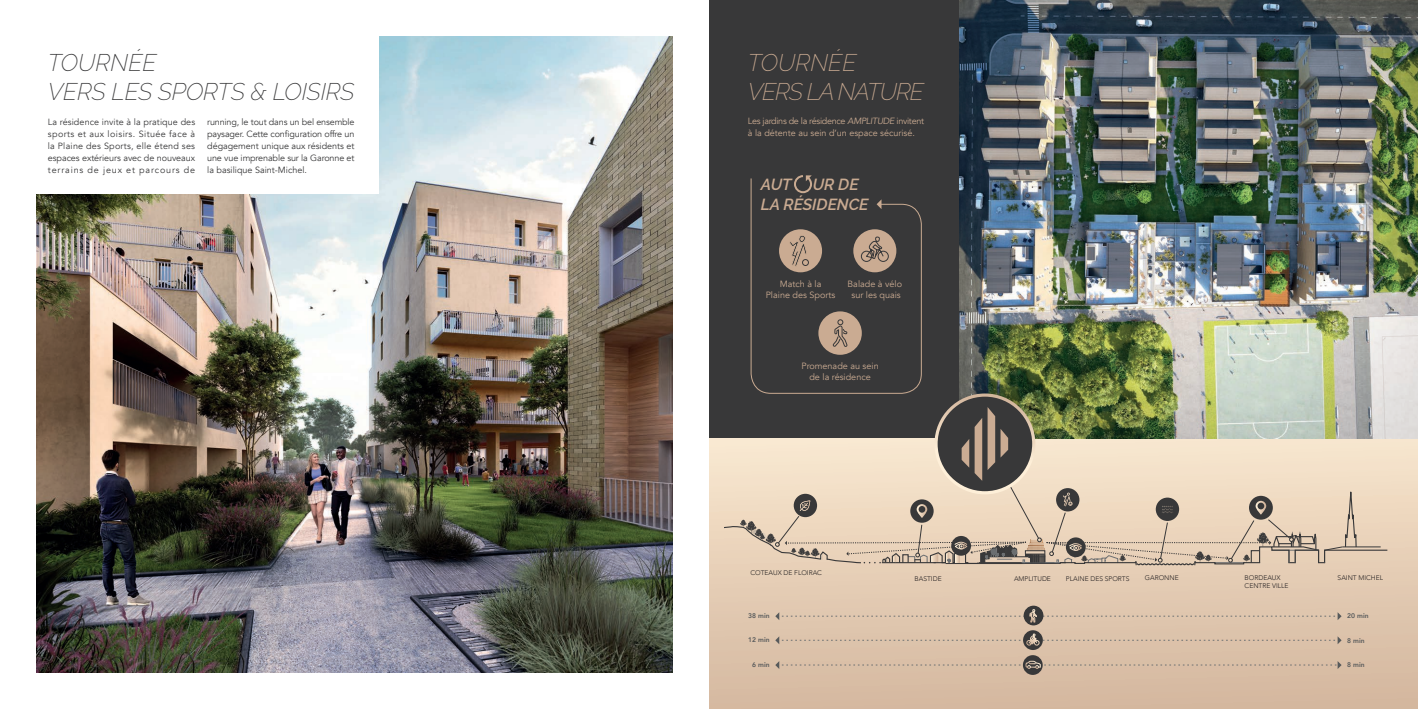
<style>
.page{position:relative;width:1418px;height:709px;background:#fff}
.page>*{position:absolute;margin:0;border:0;box-sizing:border-box;transform-origin:0 0}
.t1{font:italic 200 24px/28.8px "Raleway";letter-spacing:-.005em;color:#383839}
.t2{font:italic 200 24px/28.8px "Raleway";letter-spacing:-.045em;color:#caab92}
.t3{font:italic 600 16px/19.7px "Raleway";color:#caab92}
.t4{font:9px/12px "Avenir";letter-spacing:-.005em;color:#383839;text-align:justify}
.t5{font:9px/12px "Avenir";letter-spacing:-.035em;color:#caab92}
.t6{font:9px/10.9px "Avenir";color:#caab92;text-align:center}
.t7{font:300 6.7px "Avenir";color:#231f20}
.t8{font:800 6.7px "Avenir";color:#575a5b}
.s1{font-style:italic}
</style>
<div class="page">
<div style="left:709px;top:0;width:708px;height:709px;background:#383839"></div>
<div style="left:709px;top:438px;width:708px;height:271px;background:linear-gradient(to bottom,#f8e6ce,#d3b69e)"></div>
<img style="left:36px;top:36px;width:637px;height:637px">
<img style="left:960px;top:0;width:457px;height:438px">
<div style="left:18px;top:0;width:360px;height:193px;background:#fff"></div>
<svg style="left:1023px;top:630px;width:19px;height:20px"></svg>
<div style="left:1022px;top:655px;width:20px;height:20px;background:#383839;border-radius:50%"></div>
<div style="left:775px;top:593px;width:566px;height:55px;background:#dfc6ae"></div>
<svg style="left:775px;top:661px;width:566px;height:8px;background:#cfb7a0"></svg>
<svg style="left:936px;top:395px;width:97px;height:98px"></svg>
<svg style="left:724px;top:407px;width:663px;height:159px"></svg>
<svg style="left:750px;top:175px;width:172px;height:219px"></svg>
<h1 class="t1" style="left:48px;top:48px;width:308px">TOURNÉE<br>VERS LES SPORTS &amp; LOISIRS</h1>
<p class="t4" style="left:48px;top:116px;width:149px">La résidence invite à la pratique des sports et aux loisirs. Située face à la Plaine des Sports, elle étend ses espaces extérieurs avec de nouveaux terrains de jeux et parcours de</p>
<p class="t4" style="left:207px;top:116px;width:149px">running, le tout dans un bel ensemble paysager. Cette configuration offre un dégagement unique aux résidents et une vue imprenable sur la Garonne et la basilique Saint-Michel.</p>
<h1 class="t2" style="left:747px;top:48px;width:178px">TOURNÉE<br>VERS LA NATURE</h1>
<p class="t5" style="left:747px;top:115px;width:178px">Les jardins de la résidence <span class="s1">AMPLITUDE</span> invitent à la détente au sein d’un espace sécurisé.</p>
<h2 class="t3" style="left:760px;top:175px;width:32px">AUT</h2>
<h2 class="t3" style="left:761px;top:175px;width:109px;text-indent:52px">UR DE<br>LA RÉSIDENCE</h2>
<p class="t6" style="left:765px;top:278px;width:71px">Match à la<br>Plaine des Sports</p>
<p class="t6" style="left:847px;top:278px;width:56px">Balade à vélo sur les quais</p>
<p class="t6" style="left:801px;top:360px;width:79px">Promenade au sein de la résidence</p>
<p class="t7" style="left:750px;top:568px;width:73px">COTEAUX DE FLOIRAC</p>
<p class="t8" style="left:748px;top:610px;width:23px">38 min</p>
<p class="t8" style="left:748px;top:634px;width:23px">12 min</p>
<p class="t8" style="left:752px;top:659px;width:19px">6 min</p>
<p class="t7" style="left:914px;top:574px;width:29px">BASTIDE</p>
<p class="t7" style="left:1014px;top:574px;width:38px">AMPLITUDE</p>
<p class="t7" style="left:1065px;top:574px;width:65px">PLAINE DES SPORTS</p>
<p class="t7" style="left:1144px;top:573px;width:35px">GARONNE</p>
<p class="t7" style="left:1244px;top:573px;width:38px">BORDEAUX</p>
<p class="t7" style="left:1337px;top:573px;width:47px">SAINT MICHEL</p>
<p class="t7" style="left:1244px;top:581px;width:45px">CENTRE VILLE</p>
<p class="t8" style="left:1347px;top:610px;width:23px">20 min</p>
<p class="t8" style="left:1347px;top:635px;width:19px">8 min</p>
<p class="t8" style="left:1347px;top:659px;width:19px">8 min</p>
</div>
